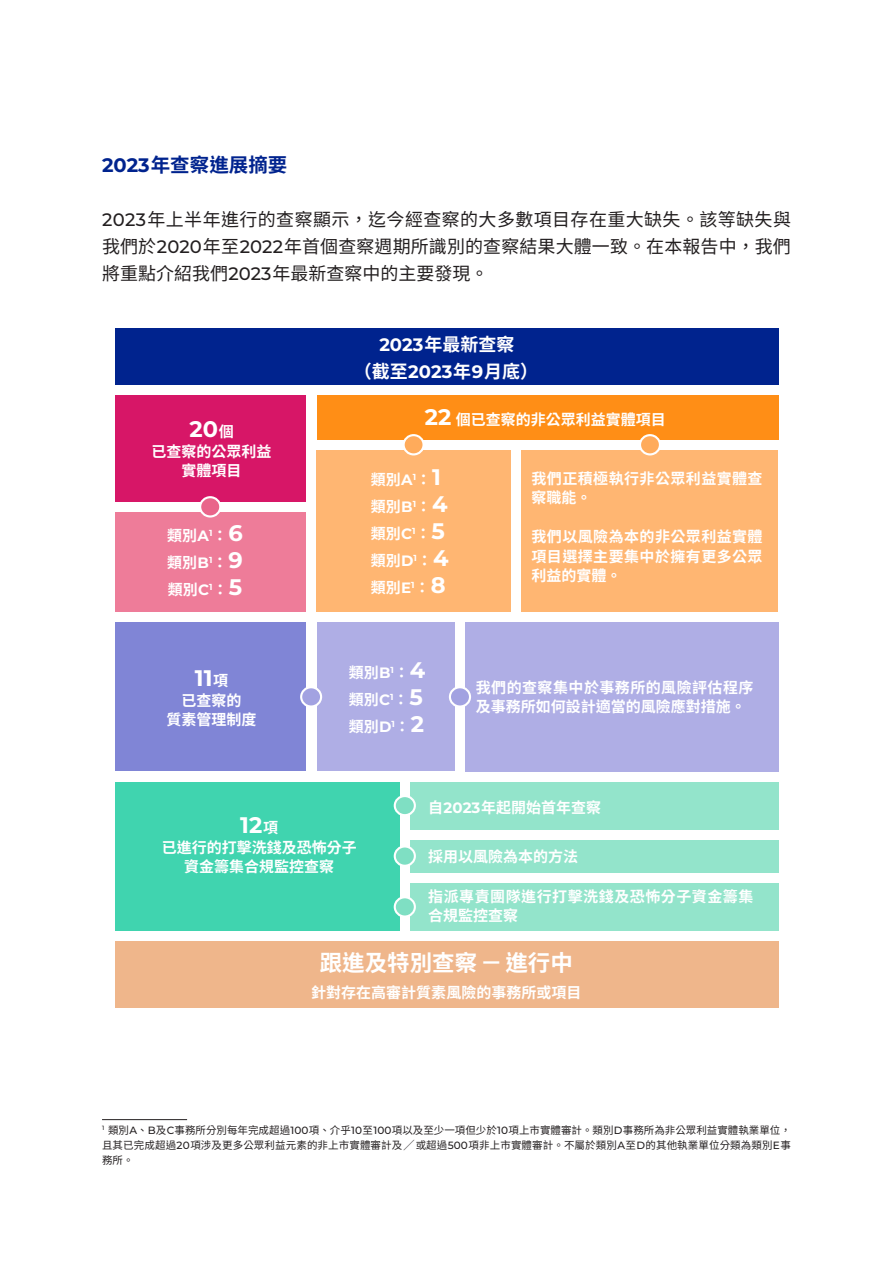
<style>
.page{position:relative;width:893px;height:1263px;background:#fff}
.page>*{position:absolute;margin:0;border:0;box-sizing:border-box;transform-origin:0 0}
.t1{font:700 22.5px "Noto Sans CJ Ktc";color:#fff}
.t2{font:700 22.5px "Montserrat";color:#fff}
.t3{font:700 19.5px "Noto Sans CJ Ktc";color:#00238e}
.t4{font:18px/27px "Noto Sans CJ Ktc";letter-spacing:.005em;color:#231f20;text-align:justify}
.t5{font:700 18px/27px "Noto Sans CJ Ktc";color:#fff;text-align:center}
.t6{font:700 15px/19.5px "Noto Sans CJ Ktc";color:#fff;text-align:center}
.t7{font:700 15px/19.5px "Noto Sans CJ Ktc";letter-spacing:.03em;color:#fff}
.t8{font:700 15px/19.5px "Noto Sans CJ Ktc";letter-spacing:.035em;color:#fff}
.t9{font:10.5px/15px "Noto Sans CJ Ktc";letter-spacing:.01em;color:#231f20}
.t10{font:700 8.7px "Montserrat";color:#fff}
.t11{font:500 6.15px "Montserrat";color:#231f20}
.s1{font-family:"Montserrat"}
.s2{font-family:"Montserrat";font-weight:500}
.s3{font-family:"Montserrat";font-size:22.5px}
</style>
<div class="page">
<hr style="left:102px;top:1119px;width:85px;height:1px;background:#231f20">
<div style="left:317px;top:622px;width:137px;height:149px;background:#afaee5"></div>
<div style="left:115px;top:395px;width:191px;height:106px;background:#d71667"></div>
<div style="left:115px;top:512px;width:191px;height:100px;background:#ee7c99"></div>
<div style="left:316px;top:450px;width:195px;height:162px;background:#ffb672"></div>
<div style="left:115px;top:328px;width:664px;height:57px;background:#00238e"></div>
<div style="left:317px;top:395px;width:461px;height:44px;background:#ff8e16"></div>
<div style="left:522px;top:450px;width:256px;height:162px;background:#ffb672"></div>
<div style="left:465px;top:622px;width:314px;height:149px;background:#afaee5"></div>
<div style="left:115px;top:622px;width:191px;height:149px;background:#8085d6"></div>
<div style="left:115px;top:782px;width:284px;height:149px;background:#40d4af"></div>
<div style="left:410px;top:782px;width:369px;height:47px;background:#93e4cb"></div>
<div style="left:410px;top:840px;width:369px;height:32px;background:#93e4cb"></div>
<div style="left:410px;top:883px;width:369px;height:48px;background:#93e4cb"></div>
<div style="left:395px;top:897px;width:20px;height:19px;background:#7fdfc3;border-radius:50%"></div>
<div style="left:394px;top:896px;width:22px;height:21px;border:2px solid #fff;border-radius:50%"></div>
<div style="left:395px;top:796px;width:20px;height:19px;background:#7fdfc3;border-radius:50%"></div>
<div style="left:394px;top:795px;width:22px;height:21px;border:2px solid #fff;border-radius:50%"></div>
<svg style="left:395px;top:846px;width:20px;height:20px"></svg>
<div style="left:394px;top:845px;width:22px;height:22px;border:2px solid #fff;border-radius:50%"></div>
<div style="left:200px;top:497px;width:20px;height:19px;background:#e9658a;border-radius:50%"></div>
<div style="left:199px;top:496px;width:22px;height:21px;border:2px solid #fff;border-radius:50%"></div>
<div style="left:404px;top:435px;width:20px;height:19px;background:#ffab5b;border-radius:50%"></div>
<div style="left:403px;top:434px;width:22px;height:21px;border:2px solid #fff;border-radius:50%"></div>
<div style="left:640px;top:435px;width:20px;height:19px;background:#ffab5b;border-radius:50%"></div>
<div style="left:639px;top:434px;width:22px;height:21px;border:2px solid #fff;border-radius:50%"></div>
<div style="left:301px;top:687px;width:20px;height:19px;background:#a2a2e1;border-radius:50%"></div>
<div style="left:300px;top:686px;width:22px;height:21px;border:2px solid #fff;border-radius:50%"></div>
<div style="left:450px;top:687px;width:20px;height:19px;background:#a2a2e1;border-radius:50%"></div>
<div style="left:449px;top:686px;width:22px;height:21px;border:2px solid #fff;border-radius:50%"></div>
<div style="left:115px;top:941px;width:664px;height:67px;background:#efb68b"></div>
<h2 class="t3" style="left:102px;top:154px;width:187px"><span class="s1">2023</span>年查察進展摘要</h2>
<p class="t4" style="left:102px;top:206px;width:690px"><span class="s2">2023</span>年上半年進行的查察顯示，迄今經查察的大多數項目存在重大缺失。該等缺失與我們於<span class="s2">2020</span>年至<span class="s2">2022</span>年首個查察週期所識別的查察結果大體一致。在本報告中，我們將重點介紹我們<span class="s2">2023</span>年最新查察中的主要發現。</p>
<h1 class="t2" style="left:189px;top:414px;width:30px">20</h1>
<p class="t6" style="left:152px;top:442px;width:121px">已查察的公眾利益實體項目</p>
<p class="t6" style="left:219px;top:422px;width:16px">個</p>
<p class="t6" style="left:167px;top:526px;width:77px">類別<span class="s1">A</span> ：<span class="s3">6</span></p>
<p class="t10" style="left:209px;top:554px;width:5px">1</p>
<p class="t10" style="left:209px;top:527px;width:5px">1</p>
<p class="t6" style="left:167px;top:553px;width:77px">類別<span class="s1">B</span> ：<span class="s3">9</span></p>
<p class="t10" style="left:209px;top:581px;width:5px">1</p>
<p class="t6" style="left:168px;top:580px;width:76px">類別<span class="s1">C</span> ：<span class="s3">5</span></p>
<h1 class="t2" style="left:195px;top:663px;width:19px">11</h1>
<p class="t6" style="left:167px;top:691px;width:91px">已查察的<br>質素管理制度</p>
<p class="t6" style="left:213px;top:671px;width:16px">項</p>
<p class="t5" style="left:354px;top:331px;width:186px"><span class="s1">2023</span>年最新查察<br>（截至<span class="s1">2023</span>年<span class="s1">9</span>月底(</p>
<h1 class="t2" style="left:425px;top:402px;width:28px">22</h1>
<p class="t6" style="left:456px;top:410px;width:211px">個已查察的非公眾利益實體項目</p>
<p class="t6" style="left:371px;top:470px;width:72px">類別<span class="s1">A</span> ：<span class="s3">1</span></p>
<p class="t10" style="left:413px;top:498px;width:5px">1</p>
<p class="t10" style="left:413px;top:471px;width:5px">1</p>
<p class="t6" style="left:371px;top:497px;width:78px">類別<span class="s1">B</span> ：<span class="s3">4</span></p>
<p class="t10" style="left:412px;top:525px;width:5px">1</p>
<p class="t6" style="left:371px;top:524px;width:76px">類別<span class="s1">C</span> ：<span class="s3">5</span></p>
<p class="t10" style="left:414px;top:552px;width:5px">1</p>
<p class="t6" style="left:371px;top:551px;width:79px">類別<span class="s1">D</span> ：<span class="s3">4</span></p>
<p class="t10" style="left:411px;top:579px;width:5px">1</p>
<p class="t6" style="left:371px;top:578px;width:76px">類別<span class="s1">E</span> ：<span class="s3">8</span></p>
<p class="t6" style="left:349px;top:663px;width:78px">類別<span class="s1">B</span> ：<span class="s3">4</span></p>
<p class="t10" style="left:390px;top:691px;width:5px">1</p>
<p class="t10" style="left:391px;top:664px;width:5px">1</p>
<p class="t6" style="left:349px;top:690px;width:76px">類別<span class="s1">C</span> ：<span class="s3">5</span></p>
<p class="t10" style="left:392px;top:718px;width:5px">1</p>
<p class="t6" style="left:349px;top:717px;width:77px">類別<span class="s1">D</span> ：<span class="s3">2</span></p>
<p class="t7" style="left:531px;top:469px;width:233px">我們正積極執行非公眾利益實體查察職能。</p>
<p class="t6" style="left:531px;top:527px;width:233px;text-align:justify">我們以風險為本的非公眾利益實體項目選擇主要集中於擁有更多公眾利益的實體。</p>
<p class="t7" style="left:476px;top:678px;width:279px">我們的查察集中於事務所的風險評估程序及事務所如何設計適當的風險應對措施。</p>
<p class="t6" style="left:428px;top:798px;width:174px">自<span class="s1">2023</span>年起開始首年查察</p>
<p class="t6" style="left:428px;top:847px;width:151px">採用以風險為本的方法</p>
<p class="t8" style="left:428px;top:887px;width:327px">指派專責團隊進行打擊洗錢及恐怖分子資金籌集合規監控查察</p>
<h1 class="t1" style="left:320px;top:949px;width:255px">跟進及特別查察－進行中</h1>
<p class="t6" style="left:311px;top:982px;width:271px">針對存在高審計質素風險的事務所或項目</p>
<h1 class="t2" style="left:240px;top:810px;width:24px">12</h1>
<p class="t6" style="left:162px;top:838px;width:196px">已進行的打擊洗錢及恐怖分子資金籌集合規監控查察</p>
<p class="t6" style="left:263px;top:818px;width:16px">項</p>
<p class="t9" style="left:108px;top:1123px;width:684px">類別<span class="s2">A</span>、<span class="s2">B</span>及<span class="s2">C</span>事務所分別每年完成超過<span class="s2">100</span>項、介乎<span class="s2">10</span>至<span class="s2">100</span>項以及至少一項但少於<span class="s2">10</span>項上市實體審計。類別<span class="s2">D</span>事務所為非公眾利益實體執業單位，</p>
<p class="t11" style="left:102px;top:1124px;width:4px">1</p>
<p class="t9" style="left:102px;top:1138px;width:690px">且其已完成超過<span class="s2">20</span>項涉及更多公眾利益元素的非上市實體審計及╱或超過<span class="s2">500</span>項非上市實體審計。不屬於類別<span class="s2">A</span>至<span class="s2">D</span>的其他執業單位分類為類別<span class="s2">E</span>事務所。</p>
</div>
